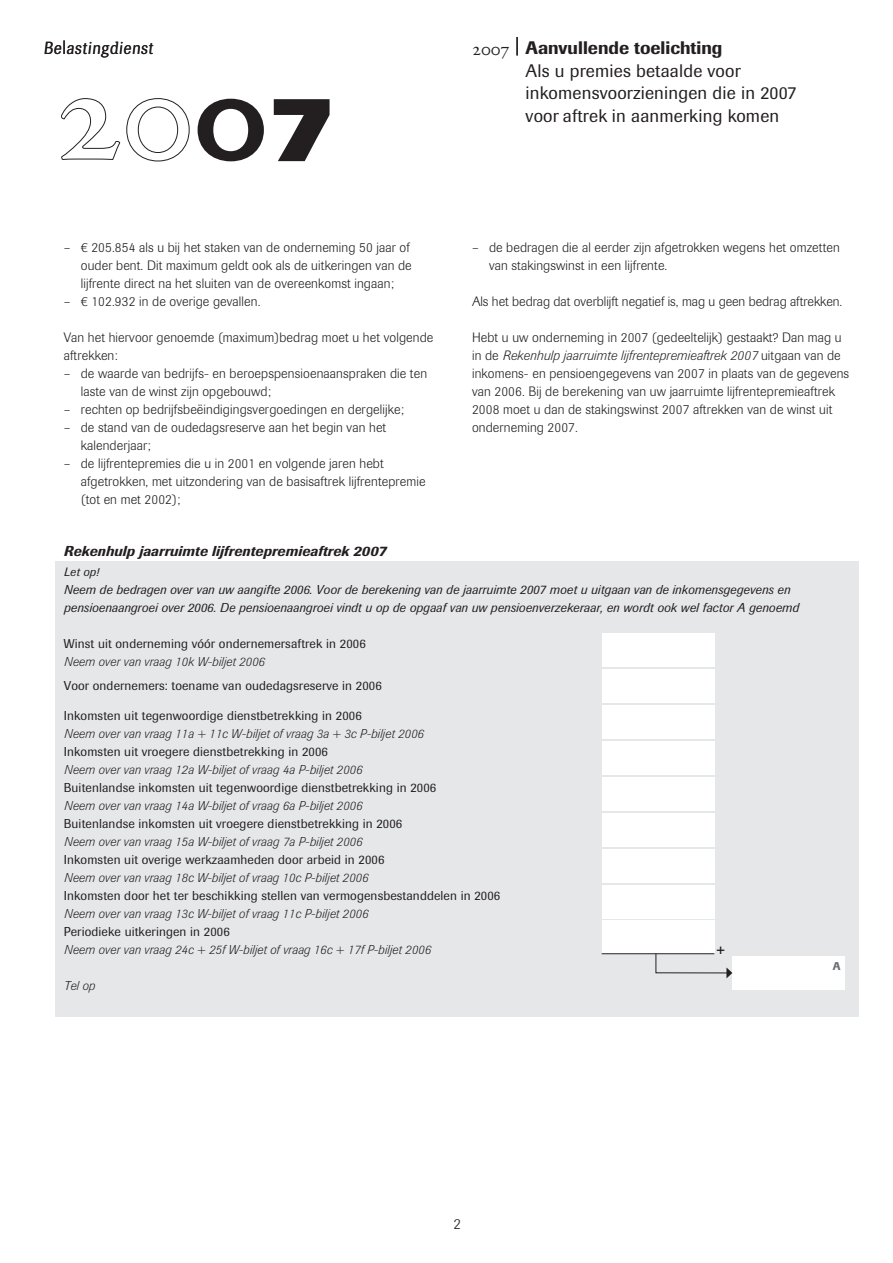
<style>
.page{position:relative;width:893px;height:1263px;background:#fff}
.page>*{position:absolute;margin:0;border:0;box-sizing:border-box;transform-origin:0 0}
.t1{font:700 137.4px "Adobe Garamond Exp";color:#231f20}
.t2{font:18px/22.5px "Imago BQ";letter-spacing:.01em;color:#231f20}
.t3{font:17.4px "Belastingdienst";color:#231f20}
.t4{font:italic 500 14.25px "Imago BQ";letter-spacing:.01em;color:#231f20}
.t5{font:300 13.5px/18px "Imago BQ";letter-spacing:.01em;color:#231f20}
.t6{font:12.75px "Imago";letter-spacing:.01em;color:#231f20}
.t7{font:italic 300 12.75px "Imago";letter-spacing:.01em;color:#231f20}
.t8{font:italic 12.75px/18px "Imago";letter-spacing:.01em;color:#231f20}
.t9{font:500 12.75px "Imago";color:#231f20}
.t10{font:italic 12px "Imago BQ";color:#231f20}
.t11{font:500 11.1px "Imago BQ";color:#6c6d70}
.s1{font-family:"Imago BQ";font-weight:800;font-size:95.55px}
.s2{font-family:"Adobe Garamond Exp";font-size:19.05px}
.s3{font-weight:500}
.s4{font-style:italic}
</style>
<div class="page">
<svg style="left:61px;top:98px;width:128px;height:63px"></svg>
<svg style="left:517px;top:37px;width:1px;height:18px"></svg>
<div style="left:55px;top:561px;width:804px;height:456px;background:#e6e7e9"></div>
<div style="left:602px;top:633px;width:112px;height:33px;background:#fff"></div>
<div style="left:602px;top:669px;width:112px;height:33px;background:#fff"></div>
<div style="left:602px;top:705px;width:112px;height:33px;background:#fff"></div>
<div style="left:602px;top:741px;width:112px;height:33px;background:#fff"></div>
<div style="left:602px;top:777px;width:112px;height:33px;background:#fff"></div>
<div style="left:602px;top:813px;width:112px;height:33px;background:#fff"></div>
<div style="left:602px;top:849px;width:112px;height:33px;background:#fff"></div>
<div style="left:602px;top:885px;width:112px;height:33px;background:#fff"></div>
<div style="left:602px;top:921px;width:112px;height:33px;background:#fff"></div>
<hr style="left:602px;top:953px;width:112px;height:1px;background:#231f20">
<div style="left:732px;top:957px;width:113px;height:33px;background:#fff"></div>
<svg style="left:655px;top:953px;width:77px;height:25px"></svg>
<p class="t3" style="left:45px;top:37px;width:110px">12345</p>
<h1 class="t1" style="left:192px;top:61px;width:143px">0<span class="s1">7</span></h1>
<p class="t5" style="left:81px;top:239px;width:332px;text-indent:-17px">– € 205.854 als u bij het staken van de onderneming 50 jaar of ouder bent. Dit maximum geldt ook als de uitkeringen van de lijfrente direct na het sluiten van de overeenkomst ingaan;</p>
<p class="t5" style="left:64px;top:293px;width:198px">– € 1 02.932 in de overige gevallen.</p>
<p class="t5" style="left:64px;top:329px;width:371px">Van het hiervoor genoemde (maximum)bedrag moet u het volgende aftrekken:</p>
<p class="t5" style="left:81px;top:365px;width:348px;text-indent:-17px">– de waarde van bedrijfs- en beroepspensioenaanspraken die ten laste van de winst zijn opgebouwd;</p>
<p class="t5" style="left:64px;top:401px;width:342px">– rechten op bedrijfsbeëindigingsvergoedingen en dergelijke;</p>
<p class="t5" style="left:81px;top:419px;width:307px;text-indent:-17px">– de stand van de oudedagsreserve aan het begin van het kalenderjaar;</p>
<p class="t5" style="left:81px;top:455px;width:346px;text-indent:-17px">– de lijfrentepremies die u in 2001 en volgende jaren hebt afgetrokken, met uitzondering van de basisaftrek lijfrentepremie (tot en met 2002);</p>
<p class="t4" style="left:64px;top:542px;width:324px">Rekenhulp jaarruimte lijfrentepremieaftrek 2007</p>
<h2 class="t2" style="left:526px;top:37px;width:272px;text-indent:-53px"><span class="s2">2007</span> <span class="s3">Aanvullende toelichting<br></span>Als u premies betaalde voor inkomensvoorzieningen die in 2007 voor aftrek in aanmerking komen</h2>
<p class="t5" style="left:489px;top:239px;width:352px;text-indent:-17px">– de bedragen die al eerder zijn afgetrokken wegens het omzetten van stakingswinst in een lijfrente.</p>
<p class="t5" style="left:472px;top:293px;width:372px">Als het bedrag dat overblijft negatief is, mag u geen bedrag aftrekken.</p>
<p class="t5" style="left:472px;top:329px;width:379px">Hebt u uw onderneming in 2007 (gedeeltelijk) gestaakt? Dan mag u in de <span class="s4">Rekenhulp jaarruimte lijfrentepremieaftrek 2007</span> uitgaan van de inkomens- en pensioengegevens van 2007 in plaats van de gegevens van 2006. Bij de berekening van uw jaarruimte lijfrentepremieaftrek 2008 moet u dan de stakingswinst 2007 aftrekken van de winst uit onderneming 2007.</p>
<p class="t10" style="left:64px;top:565px;width:36px">Let op!</p>
<p class="t8" style="left:64px;top:581px;width:736px">Neem de bedragen over van uw aangifte 2006. Voor de berekening van de jaarruimte 2007 moet u uitgaan van de inkomensgegevens en pensioenaangroei over 2006. De pensioenaangroei vindt u op de opgaaf van uw pensioenverzekeraar, en wordt ook wel factor A genoemd</p>
<p class="t6" style="left:64px;top:636px;width:303px">Winst uit onderneming vóór ondernemersaftrek in 2006</p>
<p class="t7" style="left:64px;top:654px;width:202px">Neem over van vraag 10k W-biljet 2006</p>
<p class="t6" style="left:64px;top:678px;width:319px">Voor ondernemers: toename van oudedagsreserve in 2006</p>
<p class="t6" style="left:64px;top:708px;width:299px">Inkomsten uit tegenwoordige dienstbetrekking in 2006</p>
<p class="t7" style="left:64px;top:726px;width:361px">Neem over van vraag 11a + 11c W-biljet of vraag 3a + 3c P-biljet 2006</p>
<p class="t6" style="left:64px;top:744px;width:266px">Inkomsten uit vroegere dienstbetrekking in 2006</p>
<p class="t7" style="left:64px;top:762px;width:300px">Neem over van vraag 12a W-biljet of vraag 4a P-biljet 2006</p>
<p class="t6" style="left:64px;top:780px;width:374px">Buitenlandse inkomsten uit tegenwoordige dienstbetrekking in 2006</p>
<p class="t7" style="left:64px;top:798px;width:300px">Neem over van vraag 14a W-biljet of vraag 6a P-biljet 2006</p>
<p class="t6" style="left:64px;top:816px;width:340px">Buitenlandse inkomsten uit vroegere dienstbetrekking in 2006</p>
<p class="t7" style="left:64px;top:834px;width:300px">Neem over van vraag 15a W-biljet of vraag 7a P-biljet 2006</p>
<p class="t6" style="left:64px;top:852px;width:322px">Inkomsten uit overige werkzaamheden door arbeid in 2006</p>
<p class="t7" style="left:64px;top:870px;width:306px">Neem over van vraag 18c W-biljet of vraag 10c P-biljet 2006</p>
<p class="t6" style="left:64px;top:888px;width:438px">Inkomsten door het ter beschikking stellen van vermogensbestanddelen in 2006</p>
<p class="t7" style="left:64px;top:906px;width:306px">Neem over van vraag 13c W-biljet of vraag 11c P-biljet 2006</p>
<p class="t6" style="left:64px;top:924px;width:168px">Periodieke uitkeringen in 2006</p>
<p class="t7" style="left:64px;top:942px;width:368px">Neem over van vraag 24c + 25f W-biljet of vraag 16c + 17f P-biljet 2006</p>
<p class="t9" style="left:716px;top:942px;width:10px">+</p>
<p class="t7" style="left:64px;top:978px;width:33px">Tel op</p>
<p class="t11" style="left:833px;top:959px;width:9px">A</p>
</div>
